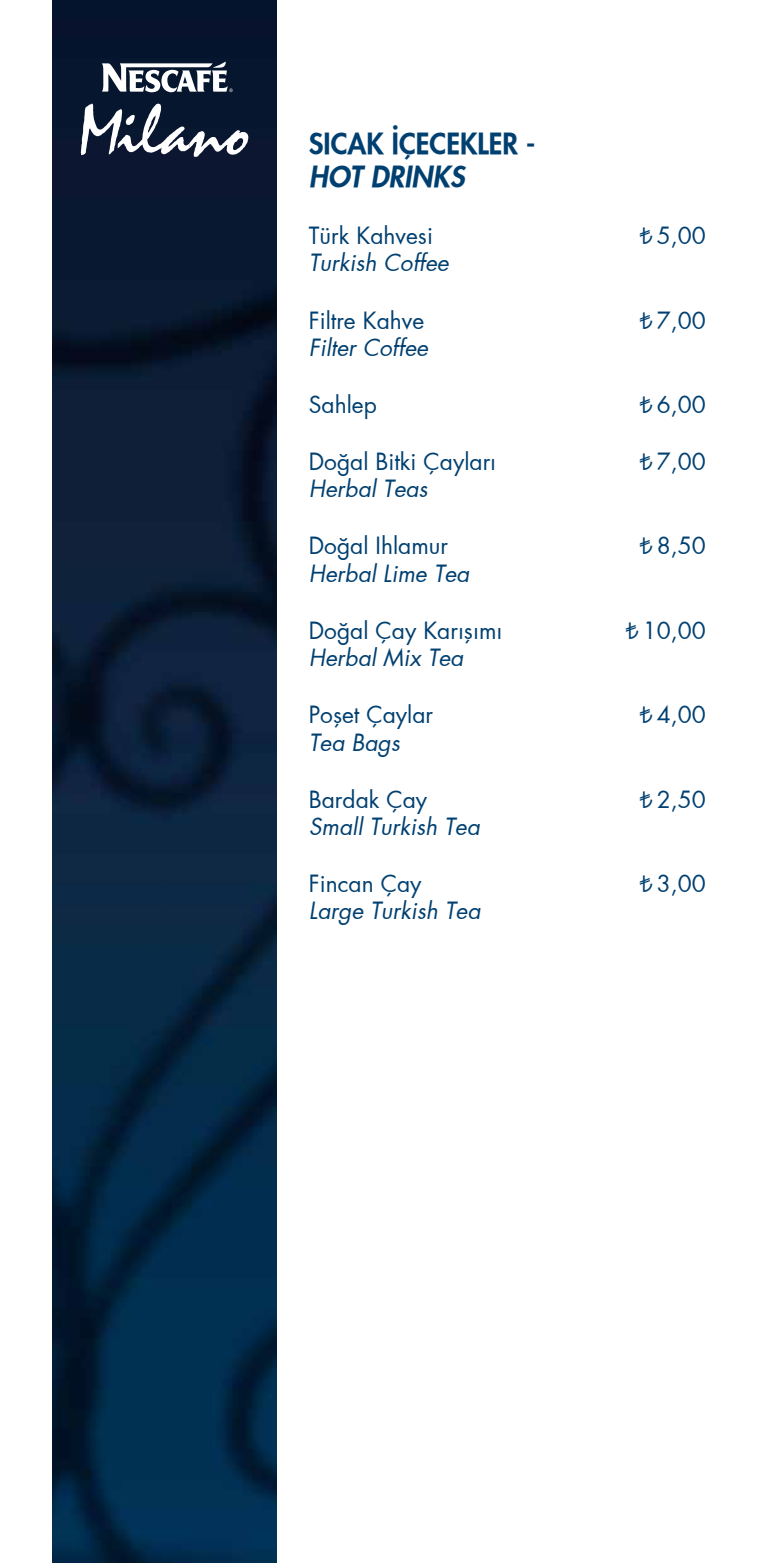
<style>
.page{position:relative;width:779px;height:1563px;background:#fff}
.page>*{position:absolute;margin:0;border:0;box-sizing:border-box;transform-origin:0 0}
.t1{font:28px "Futura X Heavy";color:#004071}
.t2{font:italic 28px "Futura X Heavy";color:#004071}
.t3{font:22.75px "Futura X Book";color:#004071}
.t4{font:italic 22.75px "Futura X Book";color:#004071}
.s1{font-family:"Abaku TL Sym Sans";font-size:21px}
</style>
<div class="page">
<img style="left:53px;top:0;width:223px;height:1563px">
<svg style="left:81px;top:104px;width:167px;height:53px"></svg>
<svg style="left:102px;top:61px;width:131px;height:31px"></svg>
<p class="t1" style="left:309px;top:124px;width:228px">SICAK İÇECEKLER -</p>
<p class="t2" style="left:309px;top:158px;width:157px">HOT DRINKS</p>
<p class="t3" style="left:309px;top:220px;width:126px">Türk Kahvesi</p>
<p class="t3" style="left:638px;top:220px;width:69px"><span class="s1">¨</span> 5,00</p>
<p class="t4" style="left:309px;top:247px;width:141px">Turkish Coffee</p>
<p class="t3" style="left:309px;top:304px;width:117px">Filtre Kahve</p>
<p class="t3" style="left:638px;top:304px;width:69px"><span class="s1">¨</span> 7,00</p>
<p class="t4" style="left:309px;top:332px;width:121px">Filter Coffee</p>
<p class="t3" style="left:309px;top:389px;width:69px">Sahlep</p>
<p class="t3" style="left:638px;top:389px;width:69px"><span class="s1">¨</span> 6,00</p>
<p class="t3" style="left:309px;top:446px;width:189px">Doğal Bitki Çayları</p>
<p class="t3" style="left:638px;top:446px;width:69px"><span class="s1">¨</span> 7,00</p>
<p class="t4" style="left:309px;top:473px;width:120px">Herbal Teas</p>
<p class="t3" style="left:309px;top:530px;width:141px">Doğal Ihlamur</p>
<p class="t3" style="left:638px;top:530px;width:69px"><span class="s1">¨</span> 8,50</p>
<p class="t4" style="left:309px;top:558px;width:162px">Herbal Lime Tea</p>
<p class="t3" style="left:309px;top:615px;width:195px">Doğal Çay Karışımı</p>
<p class="t3" style="left:624px;top:615px;width:83px"><span class="s1">¨</span> 10,00</p>
<p class="t4" style="left:309px;top:642px;width:156px">Herbal Mix Tea</p>
<p class="t3" style="left:309px;top:699px;width:126px">Poşet Çaylar</p>
<p class="t3" style="left:638px;top:699px;width:69px"><span class="s1">¨</span> 4,00</p>
<p class="t4" style="left:309px;top:726px;width:92px">Tea Bags</p>
<p class="t3" style="left:309px;top:783px;width:120px">Bardak Çay</p>
<p class="t3" style="left:638px;top:783px;width:69px"><span class="s1">¨</span> 2,50</p>
<p class="t4" style="left:309px;top:811px;width:172px">Small Turkish Tea</p>
<p class="t3" style="left:309px;top:868px;width:114px">Fincan Çay</p>
<p class="t3" style="left:638px;top:868px;width:69px"><span class="s1">¨</span> 3,00</p>
<p class="t4" style="left:309px;top:895px;width:173px">Large Turkish Tea</p>
</div>
